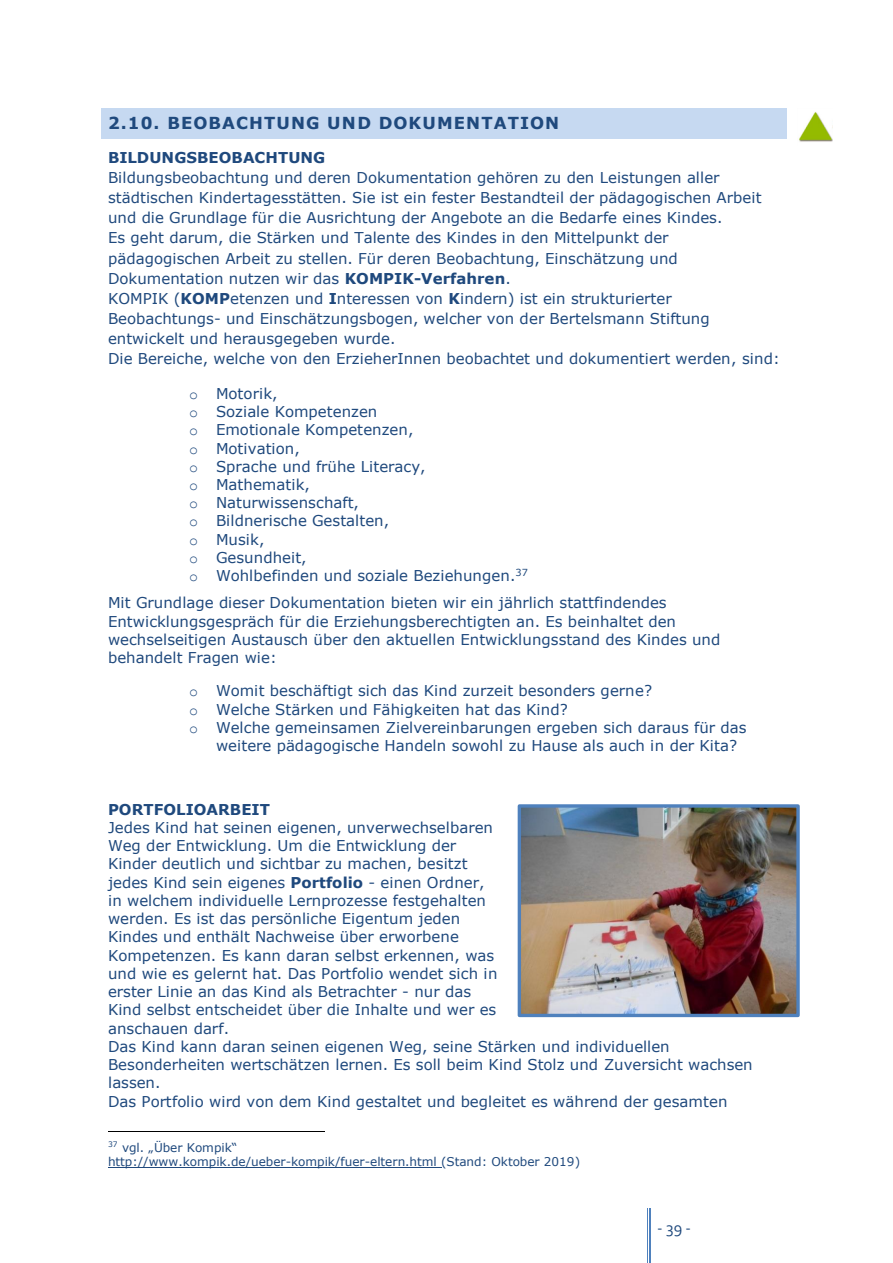
<style>
.page{position:relative;width:893px;height:1263px;background:#fff}
.page>*{position:absolute;margin:0;border:0;box-sizing:border-box;transform-origin:0 0}
.t1{font:700 16.5px "Verdana";letter-spacing:.065em;color:#1f497d}
.t2{font:16.5px "Corbel";color:#1f497d}
.t3{font:15px/18.3px "Verdana";color:#1f497d}
.t4{font:12px/14.5px "Verdana";color:#1f497d}
.s1{font-weight:700}
.s2{font-family:"Courier New"}
</style>
<div class="page">
<hr style="left:650px;top:1208px;width:1px;height:55px;background:#4f81bd">
<hr style="left:649px;top:1208px;width:1px;height:55px;background:#4f81bd">
<hr style="left:647px;top:1208px;width:1px;height:55px;background:#4f81bd">
<div style="left:106px;top:112px;width:681px;height:23px;background:#c6d9f1"></div>
<svg style="left:101px;top:108px;width:5px;height:4px"></svg>
<hr style="left:106px;top:108px;width:681px;height:4px;background:#c6d9f1">
<svg style="left:101px;top:135px;width:5px;height:4px"></svg>
<hr style="left:106px;top:135px;width:681px;height:4px;background:#c6d9f1">
<div style="left:101px;top:112px;width:5px;height:23px;background:#c6d9f1"></div>
<hr style="left:108px;top:1131px;width:216px;height:1px;background:#000">
<hr style="left:108px;top:1167px;width:333px;height:1px;background:#1f497d">
<img style="left:522px;top:808px;width:274px;height:205px">
<div style="left:518px;top:804px;width:282px;height:213px;border:3px solid #4f81bd"></div>
<img style="left:799px;top:112px;width:34px;height:30px">
<h2 class="t1" style="left:108px;top:113px;width:453px">2.10. BEOBACHTUNG UND DOKUMENTATION</h2>
<p class="t3" style="left:108px;top:147px;width:673px;line-height:20.1px"><span class="s1">BILDUNGSBEOBACHTUNG<br></span>Bildungsbeobachtung und deren Dokumentation gehören zu den Leistungen aller städtischen Kindertagesstätten. Sie ist ein fester Bestandteil der pädagogischen Arbeit und die Grundlage für die Ausrichtung der Angebote an die Bedarfe eines Kindes.<br>Es geht darum, die Stärken und Talente des Kindes in den Mittelpunkt der pädagogischen Arbeit zu stellen. Für deren Beobachtung, Einschätzung und Dokumentation nutzen wir das <span class="s1">KOMPIK-Verfahren</span>.<br>KOMPIK (<span class="s1">KOMP</span>etenzen und <span class="s1">I</span>nteressen von <span class="s1">K</span>indern) ist ein strukturierter Beobachtungs- und Einschätzungsbogen, welcher von der Bertelsmann Stiftung entwickelt und herausgegeben wurde.<br>Die Bereiche, welche von den ErzieherInnen beobachtet und dokumentiert werden, sind:</p>
<p class="t3" style="left:189px;top:384px;width:90px"><span class="s2">o</span> Motorik,</p>
<p class="t3" style="left:189px;top:402px;width:190px"><span class="s2">o</span> Soziale Kompetenzen</p>
<p class="t3" style="left:189px;top:420px;width:226px"><span class="s2">o</span> Emotionale Kompetenzen,</p>
<p class="t3" style="left:189px;top:438px;width:112px"><span class="s2">o</span> Motivation,</p>
<p class="t3" style="left:189px;top:457px;width:238px"><span class="s2">o</span> Sprache und frühe Literacy,</p>
<p class="t3" style="left:189px;top:475px;width:122px"><span class="s2">o</span> Mathematik,</p>
<p class="t3" style="left:189px;top:493px;width:172px"><span class="s2">o</span> Naturwissenschaft,</p>
<p class="t3" style="left:189px;top:511px;width:202px"><span class="s2">o</span> Bildnerische Gestalten,</p>
<p class="t3" style="left:189px;top:530px;width:77px"><span class="s2">o</span> Musik,</p>
<p class="t3" style="left:189px;top:548px;width:119px"><span class="s2">o</span> Gesundheit,</p>
<p class="t3" style="left:189px;top:566px;width:340px"><span class="s2">o</span> Wohlbefinden und soziale Beziehungen.<sup>37</sup></p>
<p class="t3" style="left:108px;top:593px;width:614px">Mit Grundlage dieser Dokumentation bieten wir ein jährlich stattfindendes Entwicklungsgespräch für die Erziehungsberechtigten an. Es beinhaltet den wechselseitigen Austausch über den aktuellen Entwicklungsstand des Kindes und behandelt Fragen wie:</p>
<p class="t3" style="left:189px;top:681px;width:465px"><span class="s2">o</span> Womit beschäftigt sich das Kind zurzeit besonders gerne?</p>
<p class="t3" style="left:189px;top:699px;width:380px"><span class="s2">o</span> Welche Stärken und Fähigkeiten hat das Kind?</p>
<p class="t3" style="left:216px;top:718px;width:532px;text-indent:-27px"><span class="s2">o</span> Welche gemeinsamen Zielvereinbarungen ergeben sich daraus für das weitere pädagogische Handeln sowohl zu Hause als auch in der Kita?</p>
<p class="t3" style="left:108px;top:800px;width:646px"><span class="s1">PORTFOLIOARBEIT<br></span>Jedes Kind hat seinen eigenen, unverwechselbaren<br>Weg der Entwicklung. Um die Entwicklung der<br>Kinder deutlich und sichtbar zu machen, besitzt<br>jedes Kind sein eigenes <span class="s1">Portfolio</span> - einen Ordner,<br>in welchem individuelle Lernprozesse festgehalten<br>werden. Es ist das persönliche Eigentum jeden<br>Kindes und enthält Nachweise über erworbene<br>Kompetenzen. Es kann daran selbst erkennen, was<br>und wie es gelernt hat. Das Portfolio wendet sich in<br>erster Linie an das Kind als Betrachter - nur das<br>Kind selbst entscheidet über die Inhalte und wer es<br>anschauen darf.<br>Das Kind kann daran seinen eigenen Weg, seine Stärken und individuellen Besonderheiten wertschätzen lernen. Es soll beim Kind Stolz und Zuversicht wachsen lassen.<br>Das Portfolio wird von dem Kind gestaltet und begleitet es während der gesamten</p>
<p class="t4" style="left:108px;top:1140px;width:474px"><sup>37</sup> vgl. „Über Kompik“<br>http://www.kompik.de/ueber-kompik/fuer-eltern.html (Stand: Oktober 2019)</p>
<p class="t2" style="left:657px;top:1221px;width:35px">-39 -</p>
</div>
